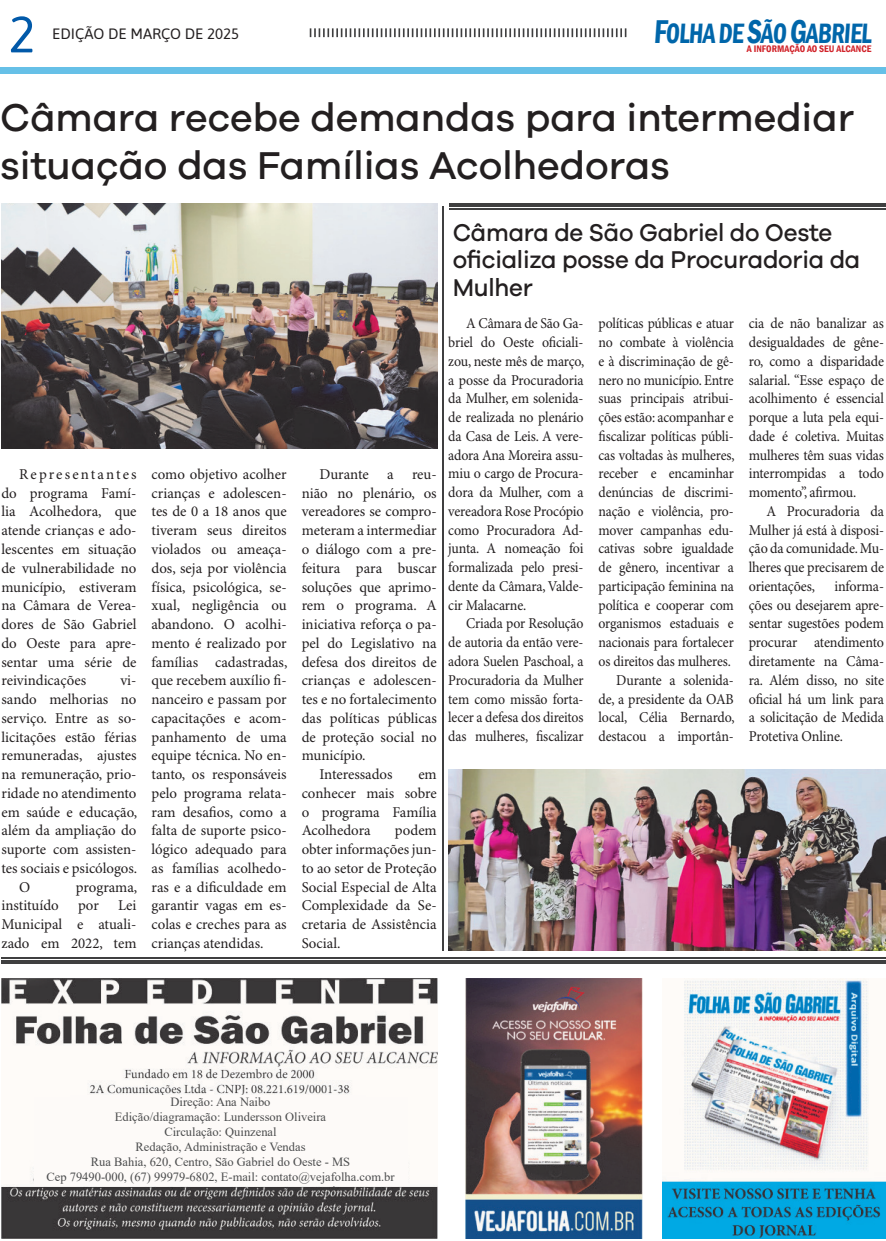
<style>
.page{position:relative;width:886px;height:1241px;background:#fff}
.page>*{position:absolute;margin:0;border:0;box-sizing:border-box;transform-origin:0 0}
.t1{font:51px "Asap";color:#0159a9}
.t2{font:500 40px/48px "Galano Grotesque";color:#231f20}
.t3{font:600 condensed 28.75px "Franklin Gothic";color:#06a;scale:.86 1}
.t4{font:500 25px/27.5px "Galano Grotesque";letter-spacing:-.01em;color:#231f20;scale:.96 1}
.t5{font:15px/18.8px "Minion Pro";letter-spacing:-.01em;color:#231f20;text-align:justify}
.t6{font:15px/18.8px "Minion Pro";letter-spacing:-.01em;color:#231f20;text-align:justify;scale:.92 1}
.t7{font:15px/18.8px "Minion Pro";letter-spacing:-.01em;color:#231f20;text-align:justify;scale:.93 1}
.t8{font:15px/18.8px "Minion Pro";letter-spacing:-.01em;color:#231f20;text-align:justify;scale:.94 1}
.t9{font:15px "Asap";color:#231f20}
.t10{font:12.5px/15px "Times New Roman";color:#4b4c4d;text-align:center}
.t11{font:600 condensed 9.75px "Franklin Gothic";color:#d1232a}
.s1{font-size:33.88px}
</style>
<div class="page">
<img style="left:1px;top:978px;width:437px;height:259px">
<img style="left:466px;top:978px;width:176px;height:259px">
<img style="left:663px;top:978px;width:223px;height:259px">
<div style="left:70px;top:1095px;width:296px;height:17px;background:#fdfaf8"></div>
<img style="left:1px;top:203px;width:436px;height:246px">
<div style="left:34px;top:1096px;width:373px;height:89px;background:#fdfaf8"></div>
<svg style="left:310px;top:28px;width:316px;height:9px"></svg>
<div style="left:0;top:67px;width:886px;height:6px;background:#66c0e7"></div>
<hr style="left:1px;top:957px;width:885px;height:1px;background:#3f3f40">
<hr style="left:1px;top:959px;width:885px;height:1px;background:#3f3f40">
<hr style="left:1px;top:962px;width:885px;height:1px;background:#3f3f40">
<hr style="left:449px;top:203px;width:437px;height:1px;background:#3f3f40">
<hr style="left:449px;top:206px;width:437px;height:1px;background:#3f3f40">
<hr style="left:449px;top:208px;width:437px;height:1px;background:#3f3f40">
<img style="left:448px;top:769px;width:438px;height:181px">
<hr style="left:442px;top:206px;width:2px;height:744px;background:#3f3f40">
<h1 class="t1" style="left:8px;top:-1px;width:29px">2</h1>
<p class="t9" style="left:52px;top:23px;width:188px">EDIÇÃO DE MARÇO DE 2025</p>
<h3 class="t3" style="left:653px;top:14px;width:258px"><span class="s1">F</span>OLHA DE <span class="s1">S</span>ÃO <span class="s1">G</span>ABRIEL</h3>
<p class="t11" style="left:747px;top:42px;width:126px">A INFORMAÇÃO AO SEU ALCANCE</p>
<h2 class="t2" style="left:0;top:93px;width:855px">Câmara recebe demandas para intermediar situação das Famílias Acolhedoras</h2>
<p class="t5" style="left:1px;top:465px;width:137px;text-indent:18px">Representantes do programa Famí&shy;lia Acolhedora, que atende crianças e ado&shy;lescentes em situação de vulnerabilidade no município, estiveram na Câmara de Verea&shy;dores de São Gabriel do Oeste para apre&shy;sentar uma série de reivindicações</p>
<p class="t5" style="left:120px;top:671px;width:18px">vi-</p>
<p class="t5" style="left:1px;top:690px;width:137px">sando melhorias no</p>
<p class="t5" style="left:1px;top:709px;width:137px">serviço. Entre as so-</p>
<p class="t5" style="left:1px;top:728px;width:137px">licitações estão férias</p>
<p class="t5" style="left:1px;top:746px;width:137px">remuneradas, ajustes</p>
<p class="t5" style="left:1px;top:765px;width:137px">na remuneração, prio-</p>
<p class="t5" style="left:1px;top:784px;width:137px">ridade no atendimento</p>
<p class="t5" style="left:1px;top:803px;width:137px">em saúde e educação,</p>
<p class="t5" style="left:1px;top:821px;width:137px">além da ampliação do</p>
<p class="t5" style="left:1px;top:840px;width:137px">suporte com assisten-</p>
<p class="t5" style="left:1px;top:859px;width:137px">tes sociais e psicólogos.</p>
<p class="t5" style="left:19px;top:878px;width:13px">O</p>
<p class="t5" style="left:76px;top:878px;width:63px">programa,</p>
<p class="t5" style="left:1px;top:896px;width:59px">instituído</p>
<p class="t5" style="left:78px;top:896px;width:22px">por</p>
<p class="t5" style="left:1px;top:896px;width:137px;text-indent:117px">Lei Municipal e atuali&shy;zado em 2022, tem</p>
<p class="t5" style="left:152px;top:465px;width:137px">como objetivo acolher crianças e adolescen&shy;tes de 0 a 18 anos que tiveram seus direitos violados ou ameaça&shy;dos, seja por violência física, psicológica, se&shy;xual, negligência ou abandono. O acolhi&shy;mento é realizado por famílias cadastradas, que recebem auxílio fi&shy;nanceiro e passam por capacitações e acom&shy;panhamento de uma equipe técnica. No en&shy;tanto, os responsáveis pelo programa relata&shy;ram desafios, como a falta de suporte psico&shy;lógico adequado para as famílias acolhedo&shy;ras e a dificuldade em garantir vagas em es&shy;colas e creches para as crianças atendidas.</p>
<p class="t5" style="left:319px;top:465px;width:119px">Durante a reu-</p>
<p class="t5" style="left:302px;top:484px;width:137px">nião no plenário, os</p>
<p class="t5" style="left:302px;top:503px;width:137px">vereadores se compro-</p>
<p class="t5" style="left:302px;top:521px;width:137px">meteram a intermediar</p>
<p class="t5" style="left:302px;top:540px;width:137px">o diálogo com a pre-</p>
<p class="t5" style="left:302px;top:559px;width:137px">feitura para buscar</p>
<p class="t5" style="left:302px;top:578px;width:137px">soluções que aprimo-</p>
<p class="t5" style="left:302px;top:596px;width:137px">rem o programa. A</p>
<p class="t5" style="left:302px;top:615px;width:137px">iniciativa reforça o pa-</p>
<p class="t5" style="left:302px;top:634px;width:137px">pel do Legislativo na</p>
<p class="t5" style="left:302px;top:653px;width:137px">defesa dos direitos de</p>
<p class="t5" style="left:302px;top:671px;width:137px">crianças e adolescen-</p>
<p class="t5" style="left:302px;top:690px;width:137px">tes e no fortalecimento</p>
<p class="t5" style="left:302px;top:709px;width:137px">das políticas públicas</p>
<p class="t5" style="left:302px;top:728px;width:137px">de proteção social no</p>
<p class="t5" style="left:302px;top:746px;width:65px">município.</p>
<p class="t5" style="left:319px;top:765px;width:75px">Interessados</p>
<p class="t5" style="left:302px;top:765px;width:137px;text-indent:117px">em conhecer mais sobre o programa Família Acolhedora</p>
<p class="t5" style="left:302px;top:821px;width:137px;text-indent:93px">podem obter informações jun&shy;to ao setor de Proteção Social Especial de Alta Complexidade da Se&shy;cretaria de Assistência Social.</p>
<h3 class="t4" style="left:453px;top:218px;width:426px">Câmara de São Gabriel do Oeste oficializa posse da Procuradoria da<br>Mulher</h3>
<p class="t7" style="left:448px;top:314px;width:148px;text-indent:18px">A Câmara de São Ga&shy;briel do Oeste oficiali&shy;zou, neste mês de março, a posse da Procuradoria da Mulher, em solenida&shy;de realizada no plenário da Casa de Leis. A vere&shy;adora Ana Moreira assu&shy;miu o cargo de Procura&shy;dora da Mulher, com a vereadora Rose Procópio como Procuradora Ad&shy;junta. A nomeação foi formalizada pelo presi&shy;dente da Câmara, Valde&shy;cir Malacarne.</p>
<p class="t6" style="left:448px;top:614px;width:148px;text-indent:18px">Criada por Resolução de autoria da então vere&shy;adora Suelen Paschoal, a Procuradoria da Mulher tem como missão forta&shy;lecer a defesa dos direitos das mulheres, fiscalizar</p>
<p class="t6" style="left:598px;top:314px;width:149px;text-align:right">políticas públicas e atuar no combate à violência e à discriminação de gê&shy;nero no município. Entre suas principais atribui&shy;ções estão: acompanhar e fiscalizar políticas públi&shy;cas voltadas às mulheres, receber e encaminhar denúncias de discrimi&shy;nação e violência, pro&shy;mover campanhas edu&shy;cativas sobre igualdade de gênero, incentivar a participação feminina na política e cooperar com organismos estaduais e nacionais para fortalecer os direitos das mulheres.<br>Durante a solenida&shy;de, a presidente da OAB local, Célia Bernardo, destacou a importân-</p>
<p class="t7" style="left:749px;top:314px;width:147px">cia de não banalizar as desigualdades de gêne&shy;ro, como a disparidade salarial. “Esse espaço de acolhimento é essencial porque a luta pela equi&shy;dade é coletiva. Muitas mulheres têm suas vidas interrompidas a todo momento”, afirmou.</p>
<p class="t8" style="left:749px;top:502px;width:145px;text-indent:18px">A Procuradoria da Mulher já está à disposi&shy;ção da comunidade. Mu&shy;lheres que precisarem de orientações,</p>
<p class="t8" style="left:749px;top:577px;width:145px;text-indent:86px">informa&shy;ções ou desejarem apre&shy;sentar sugestões podem procurar atendimento diretamente na Câma&shy;ra. Além disso, no site oficial há um link para a solicitação de Medida Protetiva Online.</p>
<p class="t10" style="left:46px;top:1093px;width:350px">Direção: Ana Naibo<br>Edição/diagramação: Lundersson Oliveira<br>Circulação: Quinzenal<br>Redação, Administração e Vendas<br>Rua Bahia, 620, Centro, São Gabriel do Oeste - MS<br>Cep 79490-000, (67) 99979-6802, E-mail: contato@vejafolha.com.br</p>
</div>
